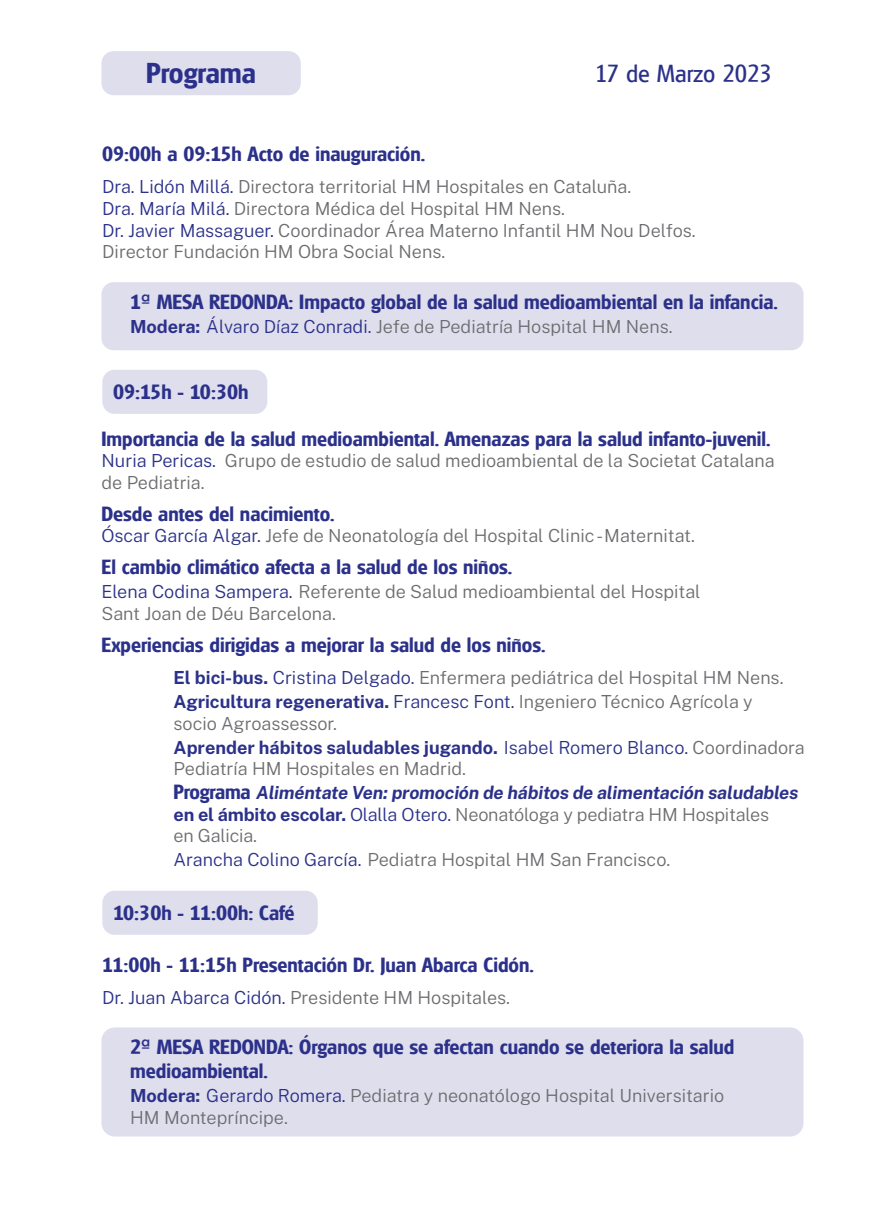
<style>
.page{position:relative;width:874px;height:1225px;background:#fff}
.page>*{position:absolute;margin:0;border:0;box-sizing:border-box;transform-origin:0 0}
.t1{font:700 28px "Glasgow";color:#2b318a}
.t2{font:24px "Glasgow";color:#2b318a}
.t3{font:700 20px/24px "Glasgow";color:#2b318a}
.t4{font:300 18px/21.6px "Public Sans";color:#6c6d70}
.t5{font:italic 700 18px/24px "Public Sans";letter-spacing:-.01em;color:#2b318a}
.t6{font:700 18px/24px "Public Sans";color:#2b318a}
.s1{color:#2b318a}
.s2{font-weight:700;color:#2b318a}
.s3{font-weight:300;color:#6c6d70}
.s4{font-weight:300}
.s5{font-weight:300;font-style:normal;color:#6c6d70}
.s6{font-family:"Glasgow";font-style:normal;font-size:20px}
</style>
<div class="page">
<div style="left:101px;top:282px;width:702px;height:68px;background:#dfdeed;border-radius:12px"></div>
<div style="left:101px;top:1027px;width:702px;height:109px;background:#dfdeed;border-radius:13px"></div>
<div style="left:101px;top:51px;width:199px;height:44px;background:#dfdeed;border-radius:12px"></div>
<div style="left:102px;top:370px;width:165px;height:44px;background:#dfdeed;border-radius:12px"></div>
<div style="left:102px;top:890px;width:215px;height:44px;background:#dfdeed;border-radius:12px"></div>
<h1 class="t1" style="left:146px;top:55px;width:111px">Programa</h1>
<h2 class="t2" style="left:595px;top:59px;width:178px">17 de Marzo 2023</h2>
<p class="t3" style="left:102px;top:142px;width:324px">09:00h a 09:15h Acto de inauguración.</p>
<p class="t4" style="left:102px;top:176px;width:594px"><span class="s1">Dra. Lidón Millá.</span> Directora territorial HM Hospitales en Cataluña.<br><span class="s1">Dra. María Milá.</span> Directora Médica del Hospital HM Nens.<br><span class="s1">Dr. Javier Massaguer.</span> Coordinador Área Materno Infantil HM Nou Delfos.<br>Director Fundación HM Obra Social Nens.</p>
<p class="t3" style="left:130px;top:289px;width:649px">1ª MESA REDONDA: Impacto global de la salud medioambiental en la infancia.</p>
<p class="t4" style="left:130px;top:315px;width:543px"><span class="s2">Modera:</span> <span class="s1">Álvaro Díaz Conradi.</span> Jefe de Pediatría Hospital HM Nens.</p>
<p class="t3" style="left:113px;top:379px;width:137px">09:15h - 10:30h</p>
<p class="t3" style="left:101px;top:426px;width:670px">Importancia de la salud medioambiental. Amenazas para la salud infanto-juvenil.</p>
<p class="t4" style="left:101px;top:449px;width:674px"><span class="s1">Nuria Pericas.</span> Grupo de estudio de salud medioambiental de la Societat Catalana de Pediatria.</p>
<p class="t3" style="left:101px;top:501px;width:234px">Desde antes del nacimiento.</p>
<p class="t4" style="left:101px;top:524px;width:594px"><span class="s1">Óscar García Algar.</span> Jefe de Neonatología del Hospital Clinic -Maternitat.</p>
<p class="t3" style="left:101px;top:555px;width:412px">El cambio climático afecta a la salud de los niños.</p>
<p class="t4" style="left:101px;top:580px;width:600px"><span class="s1">Elena Codina Sampera.</span> Referente de Salud medioambiental del Hospital<br>Sant Joan de Déu Barcelona.</p>
<p class="t3" style="left:101px;top:632px;width:445px">Experiencias dirigidas a mejorar la salud de los niños.</p>
<p class="t4" style="left:173px;top:665px;width:611px;line-height:24px"><span class="s2">El bici-bus.</span> <span class="s1">Cristina Delgado.</span> Enfermera pediátrica del Hospital HM Nens.<br><span class="s2">Agricultura regenerativa.</span> <span class="s1">Francesc Font.</span> Ingeniero Técnico Agrícola y</p>
<p class="t6" style="left:173px;top:710px;width:632px"><span class="s3">socio Agroassessor.<br></span>Aprender hábitos saludables jugando. <span class="s4">Isabel Romero Blanco.</span> <span class="s3">Coordinadora</span></p>
<p class="t5" style="left:173px;top:756px;width:626px"><span class="s5">Pediatría HM Hospitales en Madrid.<br></span><span class="s6">Programa</span> Aliméntate Ven: promoción de hábitos de alimentación saludables</p>
<p class="t4" style="left:173px;top:803px;width:596px"><span class="s2">en el ámbito escolar.</span> <span class="s1">Olalla Otero.</span> Neonatóloga y pediatra HM Hospitales en Galicia.</p>
<p class="t4" style="left:173px;top:848px;width:498px"><span class="s1">Arancha Colino García.</span> Pediatra Hospital HM San Francisco.</p>
<p class="t3" style="left:113px;top:900px;width:183px">10:30h - 11:00h: Café</p>
<p class="t3" style="left:102px;top:952px;width:433px">11:00h - 11:15h Presentación Dr. Juan Abarca Cidón.</p>
<p class="t4" style="left:102px;top:985px;width:409px"><span class="s1">Dr. Juan Abarca Cidón.</span> Presidente HM Hospitales.</p>
<p class="t3" style="left:130px;top:1034px;width:605px">2ª MESA REDONDA: Órganos que se afectan cuando se deteriora la salud medioambiental.</p>
<p class="t4" style="left:130px;top:1084px;width:595px"><span class="s2">Modera:</span> <span class="s1">Gerardo Romera.</span> Pediatra y neonatólogo Hospital Universitario<br>HM Montepríncipe.</p>
</div>
